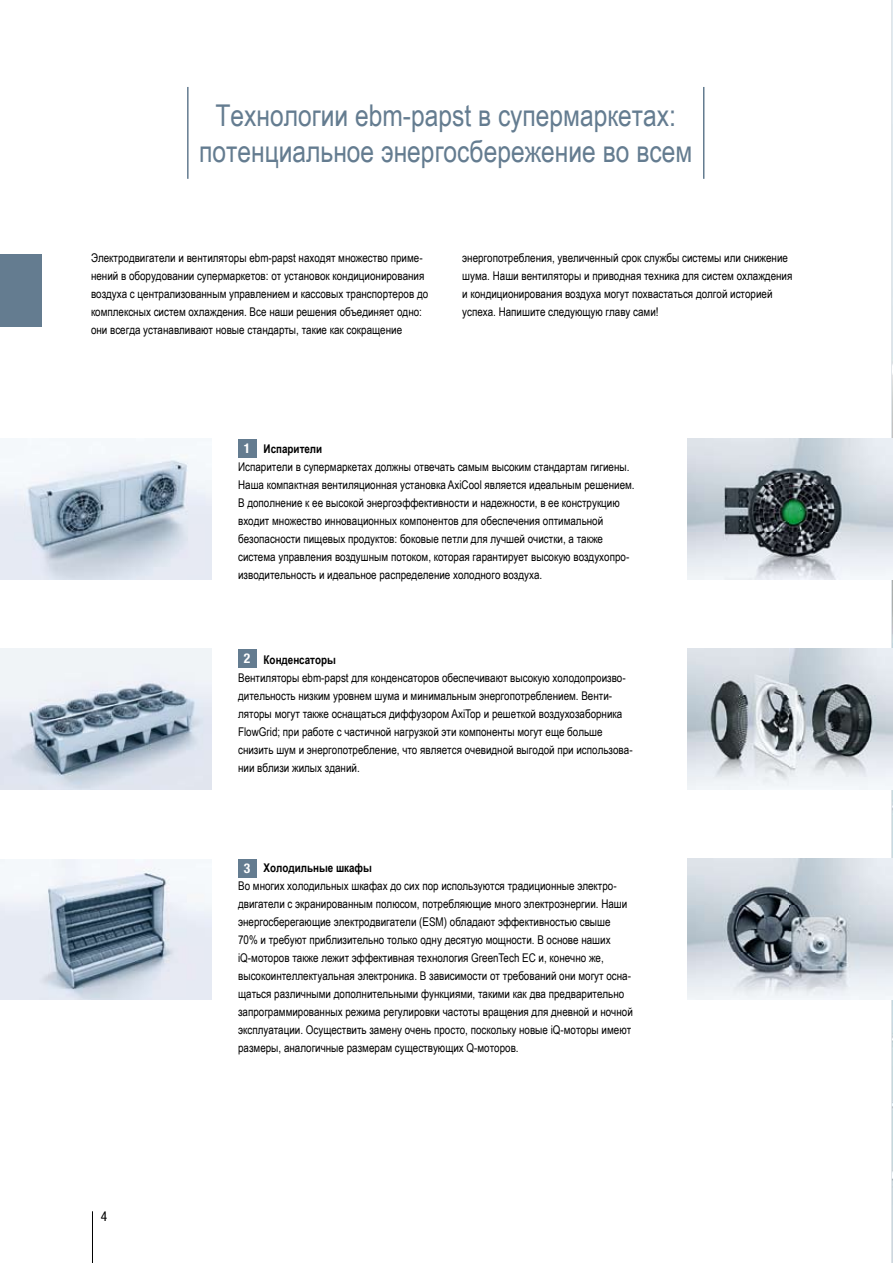
<style>
.page{position:relative;width:893px;height:1263px;background:#fff}
.page>*{position:absolute;margin:0;border:0;box-sizing:border-box;transform-origin:0 0}
.t1{font:30px/36px "Arial Narrow";color:#647c90;text-align:center}
.t2{font:700 condensed 13.5px "Helvetica Neue LT Pro";color:#fff}
.t3{font:condensed 13.5px "Helvetica Neue LT Pro";color:#000}
.t4{font:12px/18px "Arial Narrow";color:#000}
.t5{font:700 12px "Arial Narrow";color:#000}
</style>
<div class="page">
<img style="left:892px;top:0;width:1px;height:1263px">
<hr style="left:92px;top:1211px;width:1px;height:52px;background:#000">
<img style="left:0;top:649px;width:212px;height:140px">
<img style="left:0;top:860px;width:212px;height:139px">
<img style="left:0;top:439px;width:212px;height:140px">
<img style="left:688px;top:438px;width:102px;height:141px">
<img style="left:790px;top:438px;width:102px;height:141px">
<img style="left:688px;top:648px;width:102px;height:142px">
<img style="left:790px;top:648px;width:102px;height:142px">
<img style="left:688px;top:858px;width:102px;height:142px">
<img style="left:790px;top:858px;width:102px;height:142px">
<div style="left:0;top:254px;width:41px;height:73px;background:#647c90"></div>
<div style="left:238px;top:439px;width:18px;height:18px;background:#647c90"></div>
<div style="left:238px;top:649px;width:18px;height:18px;background:#647c90"></div>
<div style="left:238px;top:859px;width:18px;height:18px;background:#647c90"></div>
<hr style="left:187px;top:87px;width:2px;height:92px;background:#647c90">
<hr style="left:703px;top:87px;width:1px;height:92px;background:#647c90">
<h1 class="t1" style="left:199px;top:96px;width:495px">Технологии ebm-papst в супермаркетах: потенциальное энергосбережение во всем</h1>
<p class="t4" style="left:91px;top:248px;width:339px">Электродвигатели и вентиляторы ebm-papst находят множество приме&shy;нений в оборудовании супермаркетов: от установок кондиционирования воздуха с централизованным управлением и кассовых транспортеров до комплексных систем охлаждения. Все наши решения объединяет одно: они всегда устанавливают новые стандарты, такие как сокращение</p>
<p class="t4" style="left:462px;top:248px;width:332px">энергопотребления, увеличенный срок службы системы или снижение шума. Наши вентиляторы и приводная техника для систем охлаждения и кондиционирования воздуха могут похвастаться долгой историей успеха. Напишите следующую главу сами!</p>
<p class="t2" style="left:244px;top:440px;width:8px">1</p>
<p class="t5" style="left:264px;top:440px;width:60px">Испарители</p>
<p class="t4" style="left:238px;top:458px;width:398px">Испарители в супермаркетах должны отвечать самым высоким стандартам гигиены.<br>Наша компактная вентиляционная установка AxiCool является идеальным решением.<br>В дополнение к ее высокой энергоэффективности и надежности, в ее конструкцию входит множество инновационных компонентов для обеспечения оптимальной безопасности пищевых продуктов: боковые петли для лучшей очистки, а также система управления воздушным потоком, которая гарантирует высокую воздухопро&shy;изводительность и идеальное распределение холодного воздуха.</p>
<p class="t2" style="left:244px;top:650px;width:8px">2</p>
<p class="t5" style="left:264px;top:650px;width:74px">Конденсаторы</p>
<p class="t4" style="left:238px;top:668px;width:396px">Вентиляторы ebm-papst для конденсаторов обеспечивают высокую холодопроизво&shy;дительность низким уровнем шума и минимальным энергопотреблением. Венти&shy;ляторы могут также оснащаться диффузором AxiTop и решеткой воздухозаборника FlowGrid; при работе с частичной нагрузкой эти компоненты могут еще больше снизить шум и энергопотребление, что является очевидной выгодой при использова&shy;нии вблизи жилых зданий.</p>
<p class="t3" style="left:101px;top:1208px;width:8px">4</p>
<p class="t5" style="left:264px;top:859px;width:110px">Холодильные шкафы</p>
<p class="t4" style="left:238px;top:876px;width:396px">Во многих холодильных шкафах до сих пор используются традиционные электро&shy;двигатели с экранированным полюсом, потребляющие много электроэнергии. Наши энергосберегающие электродвигатели (ESM) обладают эффективностью свыше 70% и требуют приблизительно только одну десятую мощности. В основе наших iQ-моторов также лежит эффективная технология GreenTech EC и, конечно же, высокоинтеллектуальная электроника. В зависимости от требований они могут осна&shy;щаться различными дополнительными функциями, такими как два предварительно запрограммированных режима регулировки частоты вращения для дневной и ночной эксплуатации. Осуществить замену очень просто, поскольку новые iQ-моторы имеют размеры, аналогичные размерам существующих Q-моторов.</p>
<p class="t2" style="left:244px;top:860px;width:8px">3</p>
</div>
